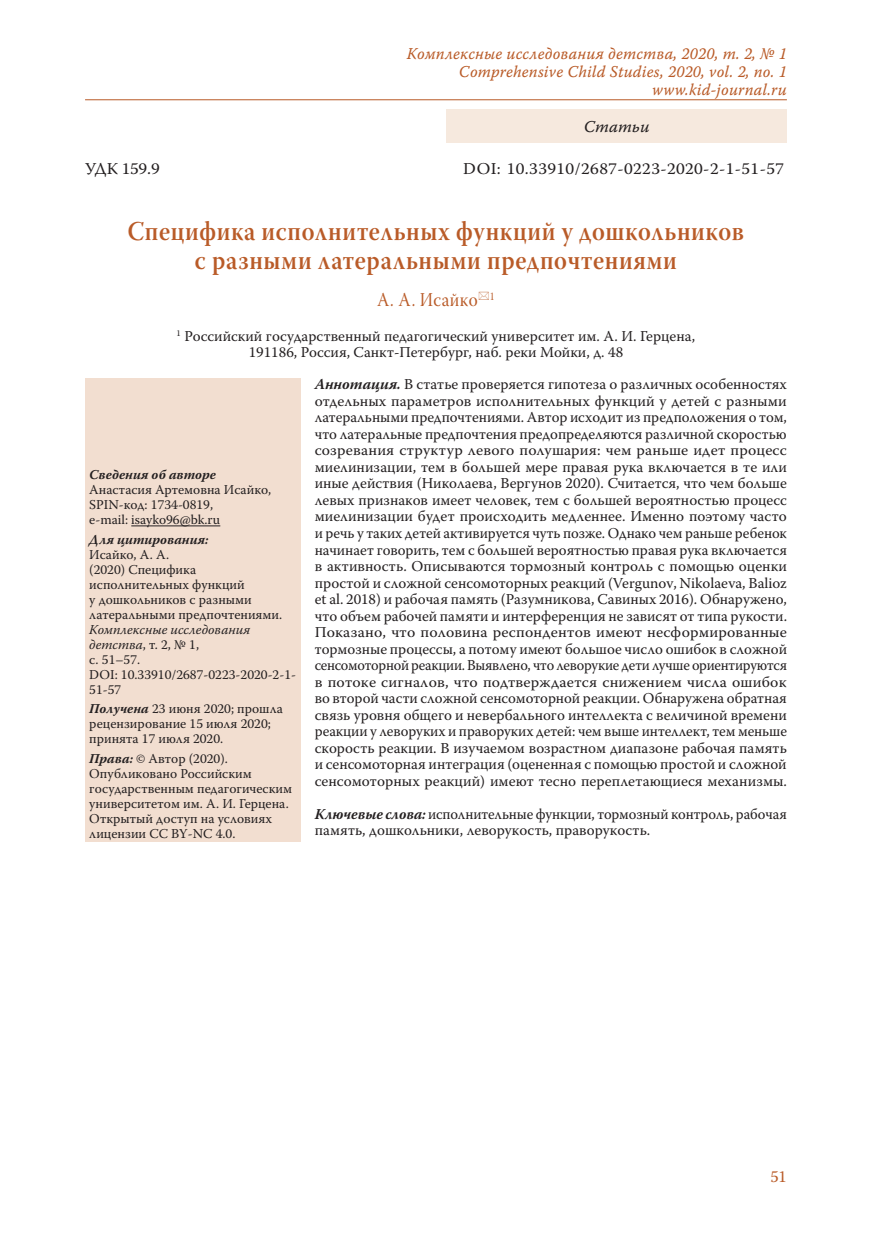
<style>
.page{position:relative;width:872px;height:1234px;background:#fff}
.page>*{position:absolute;margin:0;border:0;box-sizing:border-box;transform-origin:0 0}
.Заголовок_1{font:27px/28.5px "Warnock Pro Semibold Subh";letter-spacing:.025em;color:#b95b28;text-align:center;scale:.9 1}
.Заголовок_2{font:19.5px "Warnock Pro Subh";letter-spacing:.025em;color:#b95b28;scale:.9 1}
.t1{font:16.5px/18px "Warnock Pro It Capt";letter-spacing:.01em;color:#b95b28;text-align:right;scale:.95 1}
.Body{font:16.5px "Warnock Pro";letter-spacing:.02em;color:#231f20;scale:1.05 1}
.t2{font:16.5px "Warnock Pro It Capt";color:#231f20}
.t3{font:16.5px "Warnock Pro";color:#b95b28}
.Annotation{font:15px/16.5px "Warnock Pro";color:#231f20;text-align:justify}
.Affiliation{font:15px/16.5px "Warnock Pro";color:#231f20;text-align:center}
.Affiliation_info{font:13.5px/15px "Warnock Pro";color:#231f20}
.Affiliation_info-2{font:italic 700 13.5px "Warnock Pro";color:#231f20}
.s1{font-weight:700;font-style:italic}
.s2{font-style:italic}
</style>
<div class="page">
<hr style="left:85px;top:99px;width:702px;height:1px;background:#b95b28">
<div style="left:446px;top:109px;width:341px;height:33px;background:#f6e9de"></div>
<div style="left:85px;top:378px;width:215px;height:464px;background:#f2ded0"></div>
<hr style="left:131px;top:525px;width:89px;height:1px;background:#231f20">
<p class="t1" style="left:407px;top:44px;width:401px">Комплексные исследования детства, 2020, т. 2, № 1<br>Comprehensive Child Studies, 2020, vol. 2, no. 1 www.kid-journal.ru</p>
<p class="t2" style="left:584px;top:116px;width:67px">Статьи</p>
<p class="Body" style="left:85px;top:158px;width:73px">УДК 159.9</p>
<p class="Body" style="left:463px;top:158px;width:307px">DOI: 10.33910/2687-0223-2020-2-1-51-57</p>
<p class="Заголовок_1" style="left:128px;top:216px;width:686px">Специфика исполнительных функций у дошкольников с разными латеральными предпочтениями</p>
<p class="Заголовок_2" style="left:377px;top:289px;width:132px">А. А. Исайко <sup>1</sup></p>
<p class="Affiliation" style="left:177px;top:327px;width:520px"><sup>1</sup> Российский государственный педагогический университет им. А. И. Герцена,<br>191186, Россия, Санкт-Петербург, наб. реки Мойки, д. 48</p>
<p class="Affiliation_info-2" style="left:89px;top:466px;width:128px">Сведения об авторе</p>
<p class="Affiliation_info" style="left:89px;top:482px;width:183px">Анастасия Артемовна Исайко,<br>SPIN-код: 1734-0819,<br>e-mail: isayko96@bk.ru</p>
<p class="Affiliation_info" style="left:89px;top:531px;width:208px"><span class="s1">Для цитирования:<br></span>Исайко, А. А.<br>(2020) Специфика исполнительных функций<br>у дошкольников с разными латеральными предпочтениями.<br><span class="s2">Комплексные исследования детства</span>, т. 2, № 1,<br>с. 51–57.<br>DOI: 10.33910/2687-0223-2020-2-1-<br>51-57</p>
<p class="Affiliation_info" style="left:89px;top:701px;width:195px"><span class="s1">Получена</span> 23 июня 2020; прошла рецензирование 15 июля 2020; принята 17 июля 2020.</p>
<p class="Affiliation_info" style="left:89px;top:750px;width:204px"><span class="s1">Права:</span> © Автор (2020).<br>Опубликовано Российским государственным педагогическим университетом им. А. И. Герцена.<br>Открытый доступ на условиях лицензии CC BY-NC 4.0.</p>
<p class="Annotation" style="left:315px;top:376px;width:474px"><span class="s1">Аннотация.</span> В статье проверяется гипотеза о различных особенностях отдельных параметров исполнительных функций у детей с разными латеральными предпочтениями. Автор исходит из предположения о том, что латеральные предпочтения предопределяются различной скоростью созревания структур левого полушария: чем раньше идет процесс миелинизации, тем в большей мере правая рука включается в те или иные действия (Николаева, Вергунов 2020). Считается, что чем больше левых признаков имеет человек, тем с большей вероятностью процесс миелинизации будет происходить медленнее. Именно поэтому часто и речь у таких детей активируется чуть позже. Однако чем раньше ребенок начинает говорить, тем с большей вероятностью правая рука включается в активность. Описываются тормозный контроль с помощью оценки простой и сложной сенсомоторных реакций (Vergunov, Nikolaeva, Balioz et al. 2018) и рабочая память (Разумникова, Савиных 2016). Обнаружено, что объем рабочей памяти и интерференция не зависят от типа рукости.<br>Показано, что половина респондентов имеют несформированные тормозные процессы, а потому имеют большое число ошибок в сложной сенсомоторной реакции. Выявлено, что леворукие дети лучше ориентируются в потоке сигналов, что подтверждается снижением числа ошибок во второй части сложной сенсомоторной реакции. Обнаружена обратная связь уровня общего и невербального интеллекта с величиной времени реакции у леворуких и праворуких детей: чем выше интеллект, тем меньше скорость реакции. В изучаемом возрастном диапазоне рабочая память и сенсомоторная интеграция (оцененная с помощью простой и сложной сенсомоторных реакций) имеют тесно переплетающиеся механизмы.</p>
<p class="Annotation" style="left:315px;top:805px;width:473px"><span class="s1">Ключевые слова:</span> исполнительные функции, тормозный контроль, рабочая память, дошкольники, леворукость, праворукость.</p>
<p class="t3" style="left:770px;top:1166px;width:18px">51</p>
</div>
